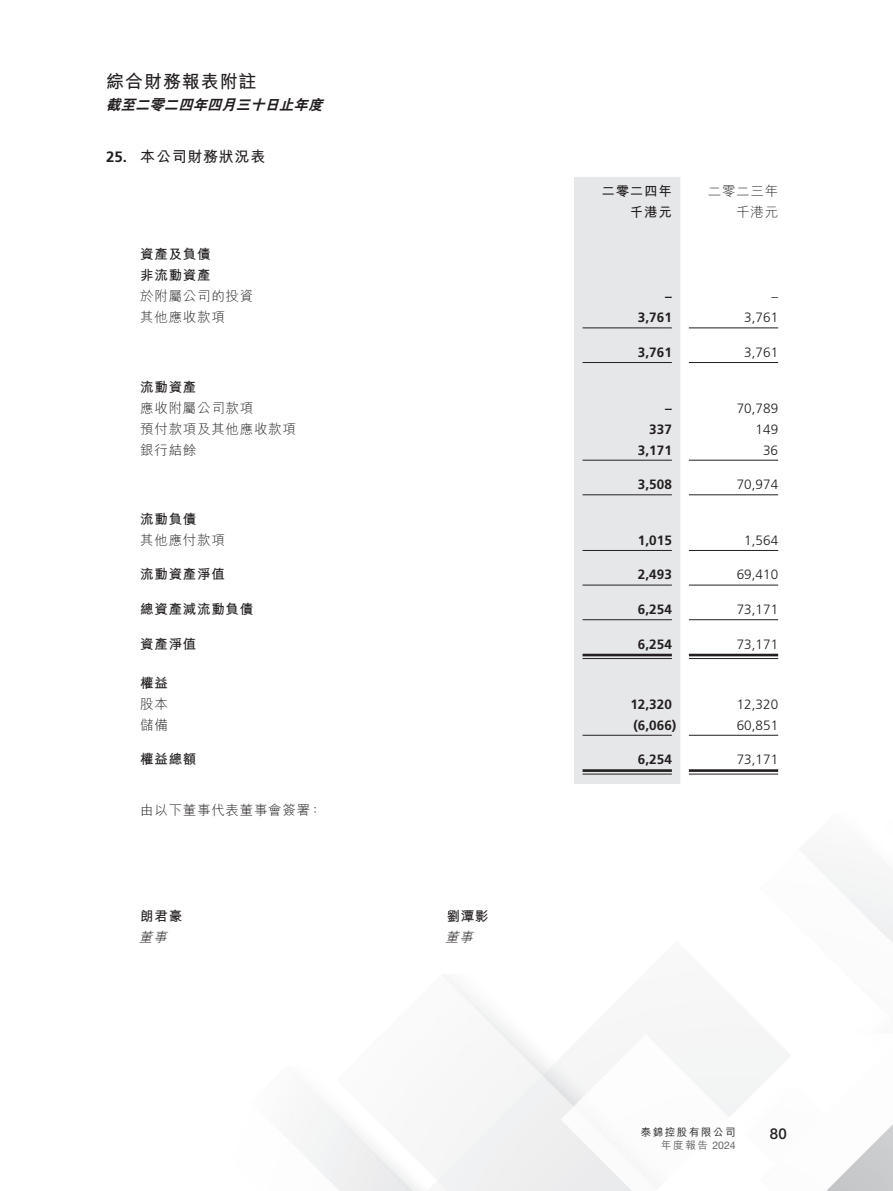
<style>
.page{position:relative;width:893px;height:1191px;background:#fff}
.page>*{position:absolute;margin:0;border:0;box-sizing:border-box;transform-origin:0 0}
.t1{font:700 18px "M Hei HK";letter-spacing:.05em;color:#231f20}
.t2{font:700 15px "M Hei HK";letter-spacing:.05em;color:#231f20}
.t3{font:700 15px "Frutiger LT Std";color:#231f20}
.t4{font:500 15px "Helvetica Neue LT Std";color:#231f20}
.t5{font:italic 800 14.25px "C Hei 2 HK";color:#231f20}
.t6{font:300 13.5px "Frutiger LT Std";letter-spacing:.005em;color:#231f20}
.t7{font:300 13.5px "M Hei HK";letter-spacing:.055em;color:#231f20}
.t8{font:700 13.5px "Frutiger LT Std";letter-spacing:.005em;color:#231f20}
.t9{font:700 13.5px/21px "M Hei HK";letter-spacing:.055em;color:#231f20}
.t10{font:italic 300 13.5px "M Hei HK";color:#231f20}
.t11{font:500 10.5px/13.5px "M Hei HK";letter-spacing:.15em;color:#231f20;text-align:right}
.s1{color:#636366}
.s2{font-family:"Helvetica Neue LT Std";font-weight:400;color:#636366}
</style>
<div class="page">
<div style="left:574px;top:177px;width:106px;height:607px;background:#e6e7e9"></div>
<hr style="left:583px;top:327px;width:89px;height:1px;background:#231f20">
<hr style="left:689px;top:327px;width:89px;height:1px;background:#231f20">
<hr style="left:583px;top:362px;width:89px;height:1px;background:#231f20">
<hr style="left:689px;top:362px;width:89px;height:1px;background:#231f20">
<hr style="left:583px;top:460px;width:89px;height:1px;background:#231f20">
<hr style="left:689px;top:460px;width:89px;height:1px;background:#231f20">
<hr style="left:583px;top:494px;width:89px;height:1px;background:#231f20">
<hr style="left:689px;top:494px;width:89px;height:1px;background:#231f20">
<hr style="left:583px;top:550px;width:89px;height:1px;background:#231f20">
<hr style="left:689px;top:550px;width:89px;height:1px;background:#231f20">
<hr style="left:583px;top:584px;width:89px;height:1px;background:#231f20">
<hr style="left:689px;top:584px;width:89px;height:1px;background:#231f20">
<hr style="left:583px;top:619px;width:89px;height:1px;background:#231f20">
<hr style="left:689px;top:619px;width:89px;height:1px;background:#231f20">
<hr style="left:583px;top:653px;width:89px;height:3px;background:#231f20">
<hr style="left:583px;top:658px;width:89px;height:1px;background:#231f20">
<hr style="left:689px;top:653px;width:89px;height:3px;background:#231f20">
<hr style="left:689px;top:658px;width:89px;height:1px;background:#231f20">
<hr style="left:583px;top:735px;width:89px;height:1px;background:#231f20">
<hr style="left:689px;top:735px;width:89px;height:1px;background:#231f20">
<hr style="left:583px;top:769px;width:89px;height:3px;background:#231f20">
<hr style="left:583px;top:773px;width:89px;height:1px;background:#231f20">
<hr style="left:689px;top:769px;width:89px;height:3px;background:#231f20">
<hr style="left:689px;top:773px;width:89px;height:1px;background:#231f20">
<h1 class="t1" style="left:106px;top:69px;width:152px">綜合財務報表附註</h1>
<p class="t5" style="left:106px;top:97px;width:221px">截至二零二四年四月三十日止年度</p>
<p class="t3" style="left:106px;top:148px;width:22px">25.</p>
<p class="t2" style="left:140px;top:146px;width:127px">本公司財務狀況表</p>
<p class="t9" style="left:140px;top:243px;width:72px">資產及負債非流動資產</p>
<p class="t7" style="left:140px;top:289px;width:115px">於附屬公司的投資</p>
<p class="t7" style="left:140px;top:310px;width:86px">其他應收款項</p>
<p class="t9" style="left:140px;top:375px;width:58px">流動資產</p>
<p class="t7" style="left:140px;top:401px;width:115px">應收附屬公司款項</p>
<p class="t7" style="left:140px;top:422px;width:157px">預付款項及其他應收款項</p>
<p class="t7" style="left:140px;top:443px;width:58px">銀行結餘</p>
<p class="t9" style="left:140px;top:507px;width:58px">流動負債</p>
<p class="t7" style="left:140px;top:533px;width:86px">其他應付款項</p>
<p class="t9" style="left:140px;top:563px;width:86px">流動資產淨值</p>
<p class="t9" style="left:140px;top:597px;width:115px">總資產減流動負債</p>
<p class="t9" style="left:140px;top:632px;width:58px">資產淨值</p>
<p class="t9" style="left:140px;top:671px;width:29px">權益</p>
<p class="t7" style="left:140px;top:697px;width:29px">股本</p>
<p class="t7" style="left:140px;top:718px;width:29px">儲備</p>
<p class="t9" style="left:140px;top:747px;width:58px">權益總額</p>
<p class="t7" style="left:140px;top:803px;width:183px">由以下董事代表董事會簽署：</p>
<p class="t9" style="left:140px;top:904px;width:43px">朗君豪</p>
<p class="t10" style="left:139px;top:930px;width:33px">董事</p>
<p class="t9" style="left:446px;top:904px;width:43px">劉潭影</p>
<p class="t10" style="left:445px;top:930px;width:33px">董事</p>
<p class="t9" style="left:601px;top:180px;width:72px">二零二四年</p>
<p class="t7" style="left:708px;top:184px;width:72px">二零二三年</p>
<p class="t9" style="left:630px;top:201px;width:43px">千港元</p>
<p class="t7" style="left:736px;top:205px;width:43px">千港元</p>
<p class="t8" style="left:665px;top:289px;width:8px">–</p>
<p class="t6" style="left:771px;top:289px;width:8px">–</p>
<p class="t8" style="left:638px;top:310px;width:35px">3,761</p>
<p class="t6" style="left:744px;top:310px;width:35px">3,761</p>
<p class="t8" style="left:638px;top:344px;width:35px">3,761</p>
<p class="t6" style="left:744px;top:344px;width:35px">3,761</p>
<p class="t8" style="left:665px;top:400px;width:8px">–</p>
<p class="t6" style="left:737px;top:400px;width:43px">70,789</p>
<p class="t8" style="left:649px;top:421px;width:24px">337</p>
<p class="t6" style="left:756px;top:421px;width:24px">149</p>
<p class="t8" style="left:638px;top:442px;width:35px">3,171</p>
<p class="t6" style="left:763px;top:442px;width:17px">36</p>
<p class="t8" style="left:638px;top:476px;width:35px">3,508</p>
<p class="t6" style="left:737px;top:477px;width:43px">70,974</p>
<p class="t8" style="left:638px;top:532px;width:35px">1,015</p>
<p class="t6" style="left:744px;top:532px;width:35px">1,564</p>
<p class="t8" style="left:638px;top:567px;width:35px">2,493</p>
<p class="t6" style="left:737px;top:567px;width:43px">69,410</p>
<p class="t8" style="left:638px;top:601px;width:35px">6,254</p>
<p class="t6" style="left:737px;top:602px;width:43px">73,171</p>
<p class="t8" style="left:638px;top:636px;width:35px">6,254</p>
<p class="t6" style="left:737px;top:636px;width:43px">73,171</p>
<p class="t8" style="left:630px;top:696px;width:43px">12,320</p>
<p class="t6" style="left:737px;top:696px;width:43px">12,320</p>
<p class="t8" style="left:633px;top:717px;width:45px">)6,066(</p>
<p class="t6" style="left:737px;top:717px;width:43px">60,851</p>
<p class="t8" style="left:638px;top:751px;width:35px">6,254</p>
<p class="t6" style="left:737px;top:752px;width:43px">73,171</p>
<p class="t11" style="left:641px;top:1124px;width:97px">泰錦控股有限公司<span class="s1">年度報告</span> <span class="s2">2024</span></p>
<p class="t4" style="left:770px;top:1124px;width:18px">80</p>
</div>
